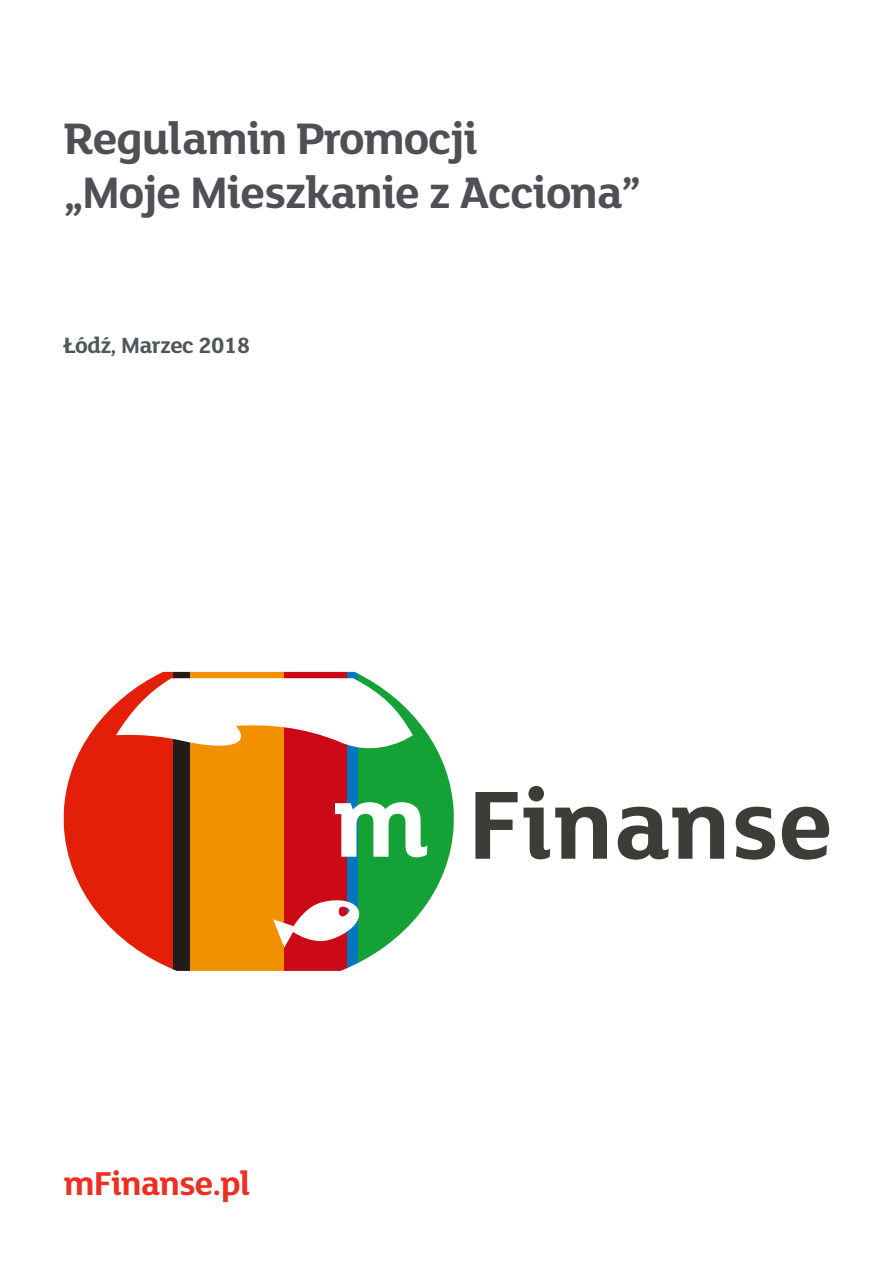
<style>
.page{position:relative;width:893px;height:1263px;background:#fff}
.page>*{position:absolute;margin:0;border:0;box-sizing:border-box;transform-origin:0 0}
.t1{font:700 48px/54px "FS Lola";letter-spacing:-.025em;color:#524e55}
.t2{font:700 36px "FS Lola";letter-spacing:-.025em;color:#ee2e22}
.t3{font:700 24px "FS Lola";letter-spacing:-.025em;color:#515659}
</style>
<div class="page">
<svg style="left:358px;top:673px;width:96px;height:290px;fill:#14a136"></svg>
<svg style="left:283px;top:672px;width:64px;height:299px;fill:#cc0a17"></svg>
<svg style="left:190px;top:672px;width:93px;height:299px;fill:#f29100"></svg>
<svg style="left:64px;top:672px;width:110px;height:298px;fill:#e31f0a"></svg>
<svg style="left:174px;top:672px;width:16px;height:299px;fill:#211c17"></svg>
<svg style="left:348px;top:672px;width:10px;height:296px;fill:#0078bf"></svg>
<svg style="left:618px;top:807px;width:106px;height:53px"></svg>
<svg style="left:736px;top:807px;width:39px;height:53px"></svg>
<svg style="left:782px;top:807px;width:47px;height:53px"></svg>
<svg style="left:475px;top:786px;width:132px;height:73px"></svg>
<svg style="left:335px;top:802px;width:92px;height:55px"></svg>
<p class="t1" style="left:64px;top:109px;width:579px">Regulamin Promocji<br>„Moje Mieszkanie z Acciona”</p>
<p class="t3" style="left:64px;top:328px;width:188px">Łódź, Marzec 2018</p>
<p class="t2" style="left:64px;top:1158px;width:188px">mFinanse.pl</p>
</div>
